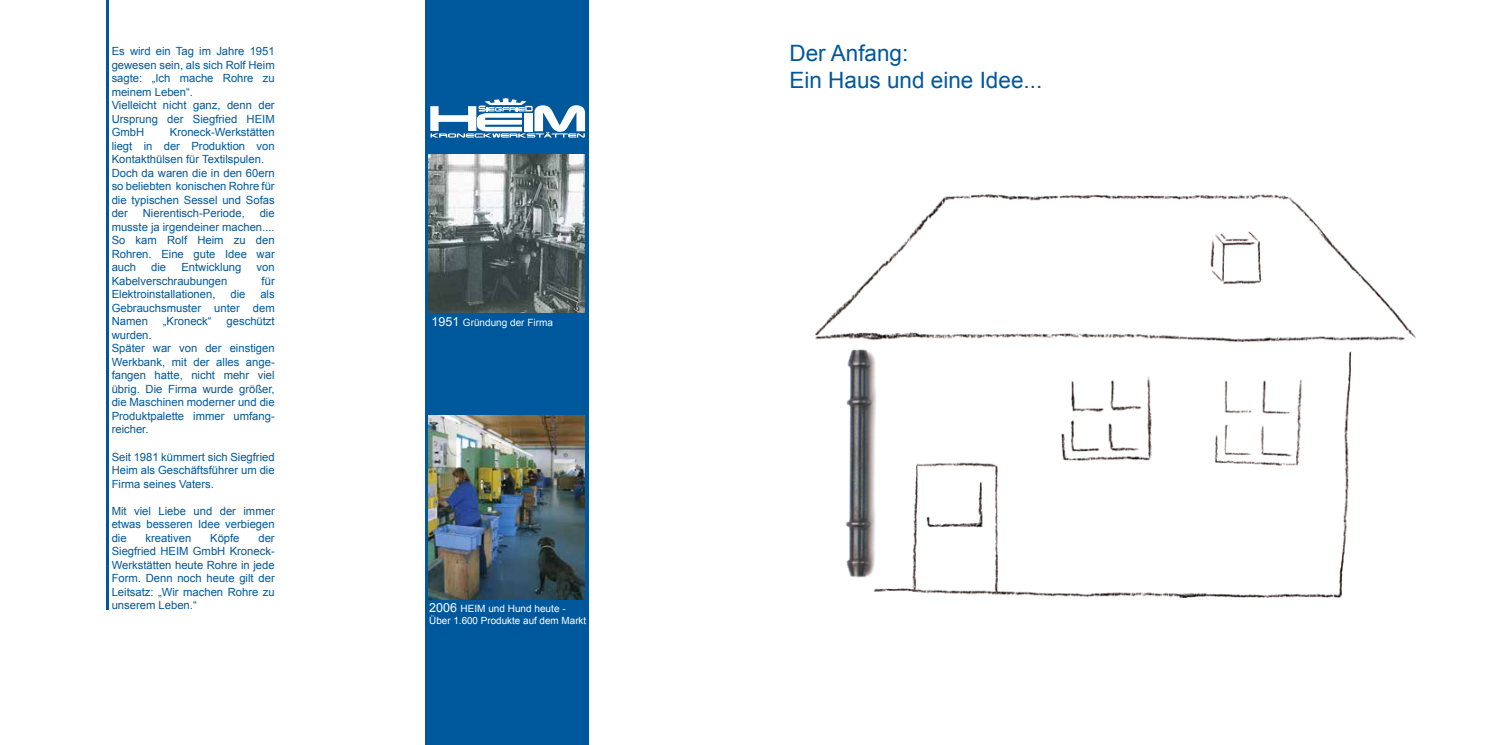
<style>
.page{position:relative;width:1489px;height:745px;background:#fff}
.page>*{position:absolute;margin:0;border:0;box-sizing:border-box;transform-origin:0 0}
.t1{font:22.5px/27px "Arial";color:#00589c}
.t2{font:11.25px/13.5px "Arial";color:#00589c;text-align:justify}
.t3{font:10px "Arial";color:#fff}
.t4{font:10px "Arial";color:#fafafa}
.t5{font:9.88px "Arial";color:#fff}
.s1{font-size:12.5px}
</style>
<div class="page">
<div style="left:425px;top:0;width:164px;height:744px;background:#00589c"></div>
<svg style="left:430px;top:98px;width:155px;height:40px"></svg>
<hr style="left:106px;top:0;width:2px;height:608px;background:#00589c">
<img style="left:429px;top:155px;width:156px;height:157px">
<img style="left:429px;top:415px;width:156px;height:184px">
<img style="left:815px;top:194px;width:601px;height:404px">
<p class="t2" style="left:112px;top:44px;width:164px;text-align:left">Es wird ein Tag im Jahre 1951 gewesen sein, als sich Rolf Heim sagte: „Ich mache Rohre zu meinem Leben“.<br>Vielleicht nicht ganz, denn der<br>Ursprung der Siegfried HEIM<br>GmbH</p>
<p class="t2" style="left:112px;top:125px;width:164px;text-align:left;text-indent:58px">Kroneck-Werkstätten liegt in der Produktion von<br>Kontakthülsen für Textilspulen.<br>Doch da waren die in den 60ern so beliebten konischen Rohre für die typischen Sessel und Sofas der</p>
<p class="t2" style="left:112px;top:206px;width:165px;text-indent:148px">die musste ja irgendeiner machen....<br>So kam Rolf Heim zu den Rohren. Eine gute Idee war auch</p>
<p class="t2" style="left:143px;top:206px;width:103px">Nierentisch-Periode,</p>
<p class="t2" style="left:151px;top:260px;width:17px">die</p>
<p class="t2" style="left:181px;top:260px;width:62px">Entwicklung</p>
<p class="t2" style="left:256px;top:260px;width:20px">von</p>
<p class="t2" style="left:112px;top:274px;width:117px">Kabelverschraubungen</p>
<p class="t2" style="left:261px;top:274px;width:15px">für</p>
<p class="t2" style="left:112px;top:287px;width:105px">Elektroinstallationen,</p>
<p class="t2" style="left:230px;top:287px;width:17px">die</p>
<p class="t2" style="left:112px;top:287px;width:164px;text-indent:149px">als Gebrauchsmuster unter dem Namen</p>
<p class="t2" style="left:163px;top:314px;width:50px">„Kroneck“</p>
<p class="t2" style="left:226px;top:314px;width:50px">geschützt</p>
<p class="t2" style="left:112px;top:328px;width:164px;text-align:left">wurden.<br>Später war von der einstigen<br>Werkbank, mit der alles ange&shy;fangen hatte, nicht mehr viel übrig. Die Firma wurde größer, die Maschinen moderner und die<br>Produktpalette immer umfang&shy;reicher.</p>
<p class="t2" style="left:112px;top:449px;width:164px">Seit 1981 kümmert sich Siegfried Heim als Geschäftsführer um die Firma seines Vaters.</p>
<p class="t2" style="left:112px;top:503px;width:164px">Mit viel Liebe und der immer etwas besseren Idee verbiegen die</p>
<p class="t2" style="left:146px;top:530px;width:47px">kreativen</p>
<p class="t2" style="left:210px;top:530px;width:31px">Köpfe</p>
<p class="t2" style="left:112px;top:530px;width:164px;text-indent:147px">der Siegfried HEIM GmbH Kroneck-Werkstätten heute Rohre in jede Form. Denn noch heute gilt der Leitsatz: „Wir machen Rohre zu unserem Leben.“</p>
<p class="t4" style="left:431px;top:316px;width:123px"><span class="s1">1951</span> Gründung der Firma</p>
<p class="t3" style="left:429px;top:601px;width:138px"><span class="s1">2006</span> HEIM und Hund heute -</p>
<p class="t5" style="left:429px;top:613px;width:158px">Über 1.600 Produkte auf dem Markt</p>
<h1 class="t1" style="left:789px;top:40px;width:254px">Der Anfang:<br>Ein Haus und eine Idee...</h1>
</div>
